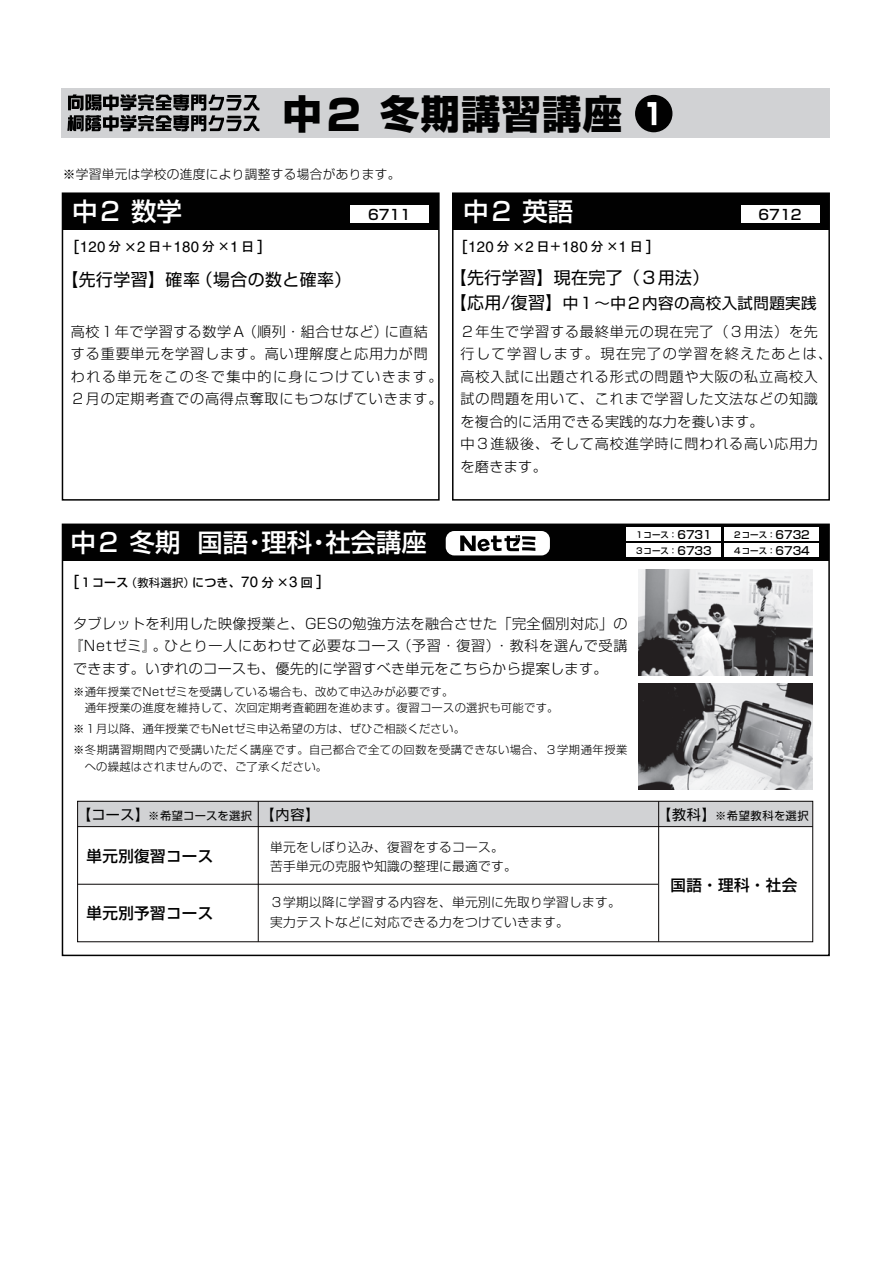
<style>
.page{position:relative;width:893px;height:1263px;background:#fff}
.page>*{position:absolute;margin:0;border:0;box-sizing:border-box;transform-origin:0 0}
.t1{font:800 39.45px "Shin Go Pro";letter-spacing:.025em;color:#010101}
.t2{font:500 25.35px "Shin Go Pro";color:#fff}
.t3{font:16.95px "Shin Go Pro";letter-spacing:.025em;color:#010101}
.t4{font:500 15.45px "Shin Go Pro";letter-spacing:.025em;color:#010101}
.t5{font:15.45px "Shin Go Pro";letter-spacing:.025em;color:#010101}
.t6{font:15px "Helvetica";letter-spacing:.025em;color:#010101}
.t7{font:300 14.1px/22.5px "Shin Go Pro";letter-spacing:.06em;color:#010101}
.t8{font:14.1px "Shin Go Pro";color:#010101}
.t9{font:500 14.1px "Shin Go Pro";color:#010101}
.t10{font:300 12.75px/19.5px "Shin Go Pro";letter-spacing:.025em;color:#010101}
.t11{font:500 12px "Shin Go Pro";letter-spacing:.025em;color:#010101}
.t12{font:300 11.25px/15.5px "Shin Go Pro";letter-spacing:.025em;color:#010101}
.t13{font:300 11.25px/21.1px "Shin Go Pro";letter-spacing:.045em;color:#010101}
.t14{font:11.25px "Shin Go Pro";letter-spacing:.05em;color:#010101}
.t15{font:500 8.4px "Shin Go Pro";color:#010101}
.s1{font-size:42px}
.s2{font-family:"Shin Go Pro";font-weight:500;font-size:15.45px}
.s3{font-family:"Shin Go Pro";font-weight:500;font-size:12px}
.s4{font-family:"Shin Go Pro";font-weight:500;font-size:12.75px}
.s5{font-size:16.95px}
.s6{font-size:11.25px}
.s7{font-size:15.45px}
.s8{font-weight:400;font-size:11.25px}
.s9{font-family:"Helvetica";font-weight:400;font-size:15px}
.s10{font-size:14.1px}
</style>
<div class="page">
<div style="left:63px;top:193px;width:376px;height:37px;background:#010101"></div>
<div style="left:452px;top:193px;width:377px;height:37px;background:#010101"></div>
<div style="left:63px;top:525px;width:766px;height:36px;background:#010101"></div>
<div style="left:62px;top:192px;width:378px;height:309px;border:2px solid #010101"></div>
<div style="left:62px;top:523px;width:768px;height:433px;border:2px solid #010101"></div>
<div style="left:452px;top:192px;width:378px;height:309px;border:2px solid #010101"></div>
<div style="left:79px;top:802px;width:733px;height:24px;background:#d1d2d4"></div>
<div style="left:61px;top:88px;width:768px;height:50px;background:#d1d2d4"></div>
<svg style="left:67px;top:94px;width:192px;height:37px"></svg>
<svg style="left:635px;top:95px;width:37px;height:37px"></svg>
<div style="left:636px;top:96px;width:35px;height:35px;background:#010101;border-radius:50%"></div>
<svg style="left:647px;top:102px;width:9px;height:23px"></svg>
<div style="left:351px;top:205px;width:78px;height:18px;background:#fff"></div>
<div style="left:741px;top:205px;width:78px;height:18px;background:#fff"></div>
<div style="left:626px;top:528px;width:95px;height:13px;background:#fff"></div>
<div style="left:724px;top:528px;width:95px;height:13px;background:#fff"></div>
<div style="left:626px;top:544px;width:95px;height:13px;background:#fff"></div>
<div style="left:724px;top:544px;width:95px;height:13px;background:#fff"></div>
<div style="left:77px;top:801px;width:736px;height:141px;border:1px solid #060303"></div>
<hr style="left:78px;top:884px;width:580px;height:1px;background:#060303">
<hr style="left:78px;top:826px;width:735px;height:1px;background:#060303">
<hr style="left:658px;top:801px;width:1px;height:141px;background:#060303">
<hr style="left:258px;top:801px;width:1px;height:141px;background:#060303">
<div style="left:446px;top:531px;width:104px;height:24px;background:#fff;border-radius:9px"></div>
<svg style="left:460px;top:535px;width:75px;height:16px"></svg>
<img style="left:639px;top:569px;width:174px;height:106px">
<img style="left:639px;top:683px;width:174px;height:106px">
<h1 class="t1" style="left:282px;top:83px;width:341px">中<span class="s1">２</span> 冬期講習講座</h1>
<p class="t10" style="left:63px;top:162px;width:339px">※学習単元は学校の進度により調整する場合があります。</p>
<h2 class="t2" style="left:72px;top:190px;width:111px">中２ 数学</h2>
<p class="t9" style="left:368px;top:203px;width:44px">6711</p>
<h2 class="t2" style="left:463px;top:190px;width:111px">中２ 英語</h2>
<p class="t9" style="left:759px;top:203px;width:44px">6712</p>
<p class="t6" style="left:72px;top:238px;width:193px"><span class="s2">[</span>120 <span class="s3">分</span> <span class="s4">×</span>2 <span class="s3">日＋</span>180 <span class="s3">分 ×</span>1 <span class="s3">日</span> <span class="s2">]</span></p>
<p class="t6" style="left:461px;top:238px;width:193px"><span class="s2">[</span>120 <span class="s3">分</span> <span class="s4">×</span>2 <span class="s3">日＋</span>180 <span class="s3">分 ×</span>1 <span class="s3">日</span> <span class="s2">]</span></p>
<p class="t3" style="left:62px;top:265px;width:291px">【先行学習】確率（場合の数と確率）</p>
<p class="t3" style="left:450px;top:263px;width:261px">【先行学習】現在完了（３用法）</p>
<p class="t5" style="left:450px;top:290px;width:368px"><span class="s5">【応用/復習】</span>中１～中２内容の高校入試問題実践</p>
<p class="t7" style="left:71px;top:318px;width:373px">高校１年で学習する数学Ａ（順列・組合せなど）に直結する重要単元を学習します。高い理解度と応用力が問われる単元をこの冬で集中的に身につけていきます。<br>２月の定期考査での高得点奪取にもつなげていきます。</p>
<p class="t7" style="left:460px;top:318px;width:373px">２年生で学習する最終単元の現在完了（３用法）を先行して学習します。現在完了の学習を終えたあとは、高校入試に出題される形式の問題や大阪の私立高校入試の問題を用いて、これまで学習した文法などの知識を複合的に活用できる実践的な力を養います。<br>中３進級後、そして高校進学時に問われる高い応用力を磨きます。</p>
<h2 class="t2" style="left:70px;top:522px;width:358px">中２ 冬期 国語・理科・社会講座</h2>
<p class="t15" style="left:635px;top:528px;width:78px">１コース：<span class="s6">6731</span></p>
<p class="t15" style="left:733px;top:528px;width:78px">２コース：<span class="s6">6732</span></p>
<p class="t15" style="left:635px;top:544px;width:78px">３コース：<span class="s6">6733</span></p>
<p class="t15" style="left:733px;top:544px;width:78px">４コース：<span class="s6">6734</span></p>
<p class="t11" style="left:72px;top:573px;width:252px"><span class="s7">[</span>１コース<span class="s8">（教科選択）</span>につき、<span class="s9">70</span> 分 ×<span class="s9">3</span> 回 <span class="s7">]</span></p>
<p class="t7" style="left:69px;top:610px;width:560px;text-align:justify">タブレットを利用した映像授業と、GESの勉強方法を融合させた「完全個別対応」の『Netゼミ』。ひとり一人にあわせて必要なコース（予習・復習）・教科を選んで受講できます。いずれのコースも、優先的に学習すべき単元をこちらから提案します。</p>
<p class="t12" style="left:73px;top:683px;width:487px">※通年授業でNetゼミを受講している場合も、改めて申込みが必要です。<br>　通年授業の進度を維持して、次回定期考査範囲を進めます。復習コースの選択も可能です。</p>
<p class="t13" style="left:73px;top:717px;width:556px">※１月以降、通年授業でもNetゼミ申込希望の方は、ぜひご相談ください。<br>※冬期講習期間内で受講いただく講座です。自己都合で全ての回数を受講できない場合、３学期通年授業</p>
<p class="t12" style="left:73px;top:758px;width:256px">　への繰越はされませんので、ご了承ください。</p>
<p class="t8" style="left:77px;top:803px;width:244px">【コース】<span class="s6">※希望コースを選択</span> 【内容】</p>
<p class="t14" style="left:657px;top:806px;width:153px"><span class="s10">【教科】</span>※希望教科を選択</p>
<p class="t4" style="left:87px;top:844px;width:128px">単元別復習コース</p>
<p class="t4" style="left:87px;top:900px;width:128px">単元別予習コース</p>
<p class="t10" style="left:270px;top:836px;width:248px">単元をしぼり込み、復習をするコース。苦手単元の克服や知識の整理に最適です。</p>
<p class="t10" style="left:270px;top:891px;width:352px">３学期以降に学習する内容を、単元別に先取り学習します。実力テストなどに対応できる力をつけていきます。</p>
<p class="t4" style="left:670px;top:872px;width:128px">国語・理科・社会</p>
</div>
